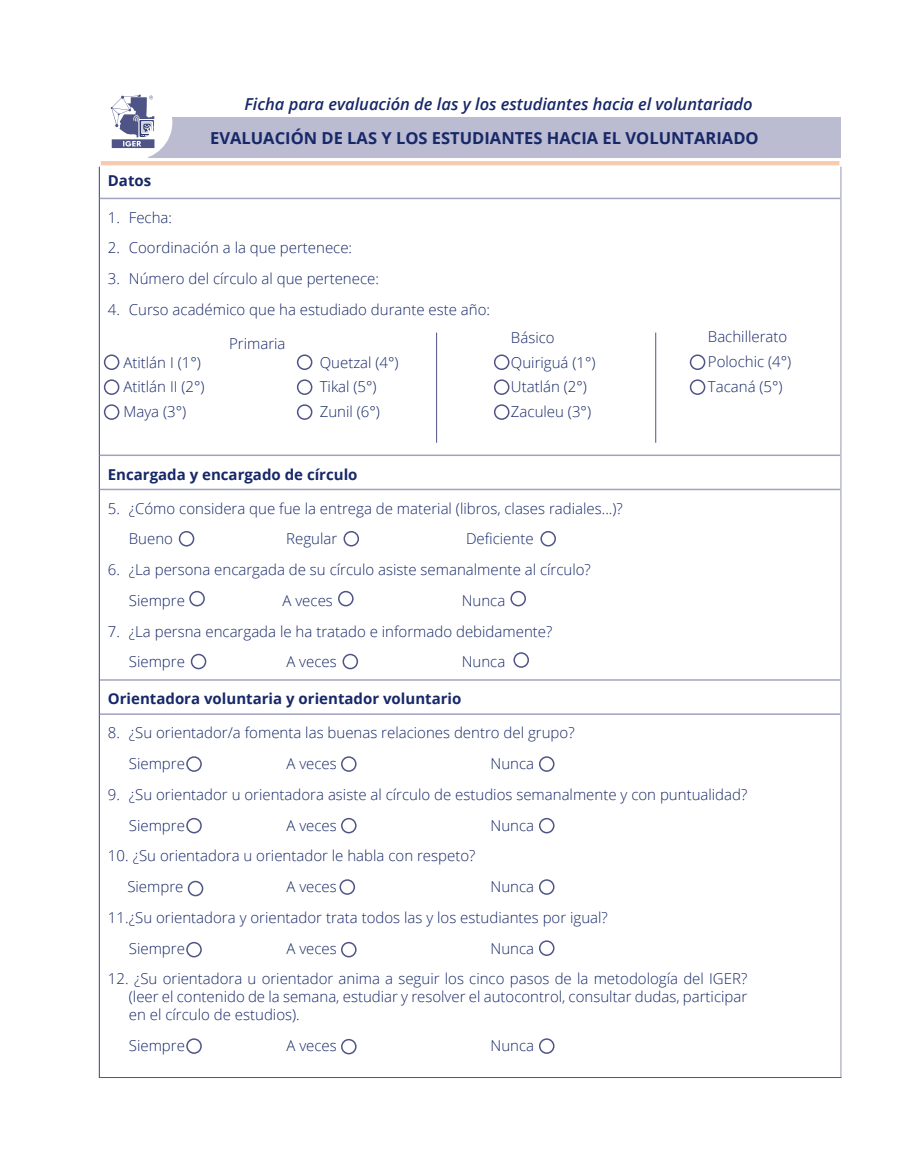
<style>
.page{position:relative;width:902px;height:1161px;background:#fff}
.page>*{position:absolute;margin:0;border:0;box-sizing:border-box;transform-origin:0 0}
.t1{font:italic 600 16.5px "Open Sans";color:#172868}
.t2{font:700 16.5px "Open Sans";color:#172868}
.t3{font:300 15px/24.8px "Open Sans";color:#172868}
.t4{font:700 15px "Open Sans";color:#172868}
</style>
<div class="page">
<div style="left:99px;top:117px;width:741px;height:43px;background:#bbbbd1"></div>
<div style="left:99px;top:160px;width:741px;height:6px;background:#f8cbaf"></div>
<hr style="left:100px;top:198px;width:351px;height:1px;background:#a1a1c0">
<hr style="left:451px;top:198px;width:389px;height:1px;background:#a1a1c0">
<hr style="left:100px;top:454px;width:351px;height:2px;background:#a1a1c0">
<hr style="left:451px;top:454px;width:389px;height:2px;background:#a1a1c0">
<hr style="left:100px;top:489px;width:351px;height:1px;background:#a1a1c0">
<hr style="left:451px;top:489px;width:389px;height:1px;background:#a1a1c0">
<hr style="left:100px;top:679px;width:351px;height:2px;background:#a1a1c0">
<hr style="left:451px;top:679px;width:389px;height:2px;background:#a1a1c0">
<hr style="left:100px;top:713px;width:351px;height:2px;background:#a1a1c0">
<hr style="left:451px;top:713px;width:389px;height:2px;background:#a1a1c0">
<hr style="left:98px;top:158px;width:353px;height:3px;background:#fff">
<hr style="left:451px;top:158px;width:391px;height:3px;background:#fff">
<hr style="left:99px;top:166px;width:1px;height:32px;background:#4f5487">
<hr style="left:99px;top:198px;width:1px;height:257px;background:#4f5487">
<hr style="left:99px;top:455px;width:1px;height:34px;background:#4f5487">
<hr style="left:99px;top:489px;width:1px;height:191px;background:#4f5487">
<hr style="left:99px;top:680px;width:1px;height:34px;background:#4f5487">
<hr style="left:99px;top:714px;width:1px;height:363px;background:#4f5487">
<hr style="left:840px;top:166px;width:1px;height:32px;background:#a1a1c0">
<hr style="left:840px;top:198px;width:1px;height:257px;background:#a1a1c0">
<hr style="left:840px;top:455px;width:1px;height:34px;background:#a1a1c0">
<hr style="left:840px;top:489px;width:1px;height:191px;background:#a1a1c0">
<hr style="left:840px;top:680px;width:1px;height:34px;background:#a1a1c0">
<hr style="left:840px;top:714px;width:1px;height:363px;background:#a1a1c0">
<hr style="left:99px;top:1077px;width:352px;height:1px;background:#4f5487">
<hr style="left:451px;top:1077px;width:390px;height:1px;background:#4f5487">
<hr style="left:98px;top:165px;width:353px;height:1px;background:#fff">
<hr style="left:451px;top:165px;width:391px;height:1px;background:#fff">
<div style="left:104px;top:354px;width:15px;height:16px;border:2px solid #4f5487;border-radius:50%"></div>
<div style="left:104px;top:404px;width:15px;height:16px;border:2px solid #4f5487;border-radius:50%"></div>
<div style="left:104px;top:379px;width:15px;height:16px;border:2px solid #4f5487;border-radius:50%"></div>
<div style="left:297px;top:354px;width:15px;height:16px;border:2px solid #4f5487;border-radius:50%"></div>
<div style="left:297px;top:404px;width:15px;height:16px;border:2px solid #4f5487;border-radius:50%"></div>
<div style="left:297px;top:379px;width:15px;height:16px;border:2px solid #4f5487;border-radius:50%"></div>
<div style="left:494px;top:354px;width:15px;height:16px;border:2px solid #4f5487;border-radius:50%"></div>
<div style="left:494px;top:404px;width:15px;height:16px;border:2px solid #4f5487;border-radius:50%"></div>
<div style="left:494px;top:379px;width:15px;height:16px;border:2px solid #4f5487;border-radius:50%"></div>
<div style="left:689px;top:354px;width:16px;height:16px;border:2px solid #4f5487;border-radius:50%"></div>
<div style="left:689px;top:379px;width:16px;height:16px;border:2px solid #4f5487;border-radius:50%"></div>
<div style="left:179px;top:531px;width:15px;height:15px;border:2px solid #4f5487;border-radius:50%"></div>
<div style="left:189px;top:591px;width:16px;height:15px;border:2px solid #4f5487;border-radius:50%"></div>
<div style="left:191px;top:654px;width:15px;height:15px;border:2px solid #4f5487;border-radius:50%"></div>
<div style="left:343px;top:531px;width:16px;height:15px;border:2px solid #4f5487;border-radius:50%"></div>
<div style="left:338px;top:591px;width:15px;height:15px;border:2px solid #4f5487;border-radius:50%"></div>
<div style="left:342px;top:654px;width:16px;height:15px;border:2px solid #4f5487;border-radius:50%"></div>
<div style="left:540px;top:531px;width:16px;height:15px;border:2px solid #4f5487;border-radius:50%"></div>
<div style="left:510px;top:591px;width:16px;height:15px;border:2px solid #4f5487;border-radius:50%"></div>
<div style="left:513px;top:652px;width:16px;height:16px;border:2px solid #4f5487;border-radius:50%"></div>
<div style="left:98px;top:85px;width:74px;height:75px;background:#fff;border-radius:50%"></div>
<div style="left:98px;top:107px;width:50px;height:52px;background:#fff"></div>
<svg style="left:111px;top:95px;width:43px;height:53px"></svg>
<div style="left:186px;top:818px;width:16px;height:15px;border:2px solid #4f5487;border-radius:50%"></div>
<div style="left:188px;top:881px;width:15px;height:15px;border:2px solid #4f5487;border-radius:50%"></div>
<div style="left:341px;top:818px;width:15px;height:15px;border:2px solid #4f5487;border-radius:50%"></div>
<div style="left:339px;top:879px;width:16px;height:16px;border:2px solid #4f5487;border-radius:50%"></div>
<div style="left:539px;top:818px;width:15px;height:15px;border:2px solid #4f5487;border-radius:50%"></div>
<div style="left:539px;top:879px;width:15px;height:16px;border:2px solid #4f5487;border-radius:50%"></div>
<div style="left:341px;top:756px;width:15px;height:16px;border:2px solid #4f5487;border-radius:50%"></div>
<div style="left:539px;top:756px;width:15px;height:16px;border:2px solid #4f5487;border-radius:50%"></div>
<div style="left:186px;top:756px;width:16px;height:16px;border:2px solid #4f5487;border-radius:50%"></div>
<div style="left:341px;top:942px;width:15px;height:15px;border:2px solid #4f5487;border-radius:50%"></div>
<div style="left:539px;top:940px;width:15px;height:16px;border:2px solid #4f5487;border-radius:50%"></div>
<div style="left:186px;top:942px;width:16px;height:15px;border:2px solid #4f5487;border-radius:50%"></div>
<hr style="left:436px;top:333px;width:1px;height:110px;background:#4f5487">
<hr style="left:655px;top:333px;width:1px;height:110px;background:#4f5487">
<div style="left:186px;top:1038px;width:16px;height:16px;border:2px solid #4f5487;border-radius:50%"></div>
<div style="left:341px;top:1039px;width:15px;height:15px;border:2px solid #4f5487;border-radius:50%"></div>
<div style="left:539px;top:1038px;width:15px;height:16px;border:2px solid #4f5487;border-radius:50%"></div>
<p class="t1" style="left:244px;top:92px;width:509px">Ficha para evaluación de las y los estudiantes hacia el voluntariado</p>
<p class="t2" style="left:210px;top:126px;width:550px">EVALUACIÓN DE LAS Y LOS ESTUDIANTES HACIA EL VOLUNTARIADO</p>
<p class="t4" style="left:108px;top:170px;width:45px">Datos</p>
<p class="t3" style="left:108px;top:204px;width:66px">1. Fecha:</p>
<p class="t3" style="left:108px;top:235px;width:246px">2. Coordinación a la que pertenece:</p>
<p class="t3" style="left:108px;top:266px;width:272px">3. Número del círculo al que pertenece:</p>
<p class="t3" style="left:108px;top:297px;width:384px">4. Curso académico que ha estudiado durante este año:</p>
<p class="t3" style="left:229px;top:331px;width:58px">Primaria</p>
<p class="t3" style="left:123px;top:349px;width:83px">Atitlán I (1°)<br>Atitlán II (2°)<br>Maya (3°)</p>
<p class="t3" style="left:320px;top:349px;width:80px">Quetzal (4°)<br>Tikal (5°)<br>Zunil (6°)</p>
<p class="t3" style="left:511px;top:325px;width:86px">Básico<br>Quiriguá (1°)<br>Utatlán (2°)<br>Zaculeu (3°)</p>
<p class="t3" style="left:707px;top:324px;width:85px">Bachillerato<br>Polochic (4°)<br>Tacaná (5°)</p>
<p class="t4" style="left:108px;top:463px;width:251px">Encargada y encargado de círculo</p>
<p class="t3" style="left:129px;top:492px;width:495px;line-height:30.8px;text-indent:-21px">5. ¿Cómo considera que fue la entrega de material (libros, clases radiales...)?<br>Bueno</p>
<p class="t3" style="left:286px;top:526px;width:53px">Regular</p>
<p class="t3" style="left:466px;top:526px;width:69px">Deficiente</p>
<p class="t3" style="left:129px;top:554px;width:463px;line-height:30.8px;text-indent:-21px">6. ¿La persona encargada de su círculo asiste semanalmente al círculo?<br>Siempre</p>
<p class="t3" style="left:282px;top:588px;width:52px">A veces</p>
<p class="t3" style="left:461px;top:588px;width:45px">Nunca</p>
<p class="t3" style="left:129px;top:615px;width:425px;line-height:30.8px;text-indent:-21px">7. ¿La persna encargada le ha tratado e informado debidamente?<br>Siempre</p>
<p class="t3" style="left:286px;top:649px;width:52px">A veces</p>
<p class="t3" style="left:461px;top:649px;width:45px">Nunca</p>
<p class="t4" style="left:108px;top:688px;width:355px">Orientadora voluntaria y orientador voluntario</p>
<p class="t3" style="left:129px;top:717px;width:447px;line-height:30.8px;text-indent:-21px">8. ¿Su orientador/a fomenta las buenas relaciones dentro del grupo?<br>Siempre</p>
<p class="t3" style="left:286px;top:751px;width:52px">A veces</p>
<p class="t3" style="left:490px;top:751px;width:45px">Nunca</p>
<p class="t3" style="left:129px;top:778px;width:620px;line-height:30.8px;text-indent:-21px">9. ¿Su orientador u orientadora asiste al círculo de estudios semanalmente y con puntualidad?<br>Siempre</p>
<p class="t3" style="left:286px;top:812px;width:52px">A veces</p>
<p class="t3" style="left:490px;top:812px;width:45px">Nunca</p>
<p class="t3" style="left:127px;top:840px;width:349px;line-height:30.8px;text-indent:-20px">10. ¿Su orientadora u orientador le habla con respeto?<br>Siempre</p>
<p class="t3" style="left:286px;top:874px;width:52px">A veces</p>
<p class="t3" style="left:490px;top:874px;width:45px">Nunca</p>
<p class="t3" style="left:108px;top:904px;width:501px">11.¿Su orientadora y orientador trata todos las y los estudiantes por igual?</p>
<p class="t3" style="left:129px;top:935px;width:58px">Siempre</p>
<p class="t3" style="left:286px;top:935px;width:52px">A veces</p>
<p class="t3" style="left:490px;top:935px;width:45px">Nunca</p>
<p class="t3" style="left:129px;top:969px;width:620px;line-height:18px;text-align:justify;text-indent:-21px">12. ¿Su orientadora u orientador anima a seguir los cinco pasos de la metodología del IGER? (leer el contenido de la semana, estudiar y resolver el autocontrol, consultar dudas, participar en el círculo de estudios).</p>
<p class="t3" style="left:129px;top:1033px;width:58px">Siempre</p>
<p class="t3" style="left:286px;top:1033px;width:52px">A veces</p>
<p class="t3" style="left:490px;top:1033px;width:45px">Nunca</p>
</div>
